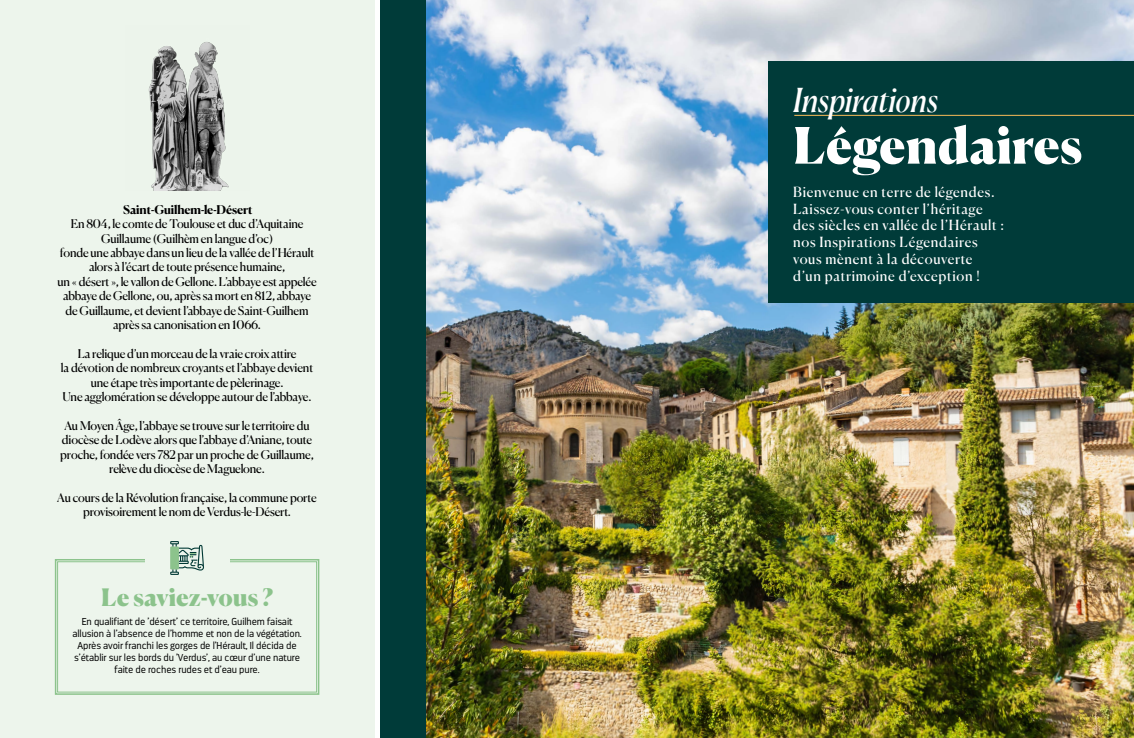
<style>
.page{position:relative;width:1134px;height:738px;background:#fff}
.page>*{position:absolute;margin:0;border:0;box-sizing:border-box;transform-origin:0 0}
.t1{font:900 50px "Canela";color:#fff}
.t2{font:italic 33px "Canela";color:#fff}
.t3{font:900 24px "Canela";letter-spacing:-.005em;color:#97cb98}
.t4{font:14px/16.8px "Canela";letter-spacing:.05em;color:#fff}
.t5{font:12px/14.4px "Canela";letter-spacing:-.015em;color:#000;text-align:center}
.t6{font:300 10px/12px "Darwin";letter-spacing:-.01em;color:#000;text-align:center}
.s1{font-weight:700}
</style>
<div class="page">
<div style="left:0;top:0;width:374px;height:737px;background:#edf5ec"></div>
<img style="left:425px;top:0;width:709px;height:737px">
<div style="left:768px;top:61px;width:366px;height:241px;background:#003b39"></div>
<hr style="left:794px;top:115px;width:340px;height:1px;background:#fabc58">
<img style="left:148px;top:42px;width:81px;height:148px">
<div style="left:380px;top:0;width:45px;height:737px;background:#003b39"></div>
<svg style="left:54px;top:559px;width:266px;height:136px"></svg>
<div style="left:57px;top:561px;width:260px;height:130px;border:1px solid #97cb98"></div>
<div style="left:145px;top:549px;width:84px;height:20px;background:#edf5ec"></div>
<svg style="left:170px;top:541px;width:34px;height:33px"></svg>
<p class="t5" style="left:57px;top:201px;width:261px"><span class="s1">Saint-Guilhem-le-Désert<br></span>En 804, le comte de Toulouse et duc d’Aquitaine Guillaume (Guilhèm en langue d’oc)<br>fonde une abbaye dans un lieu de la vallée de l’Hérault alors à l’écart de toute présence humaine,<br>un « désert », le vallon de Gellone. L’abbaye est appelée abbaye de Gellone, ou, après sa mort en 812, abbaye de Guillaume, et devient l’abbaye de Saint-Guilhem après sa canonisation en 1066.</p>
<p class="t5" style="left:61px;top:345px;width:254px">La relique d’un morceau de la vraie croix attire<br>la dévotion de nombreux croyants et l’abbaye devient une étape très importante de pèlerinage.<br>Une agglomération se développe autour de l’abbaye.</p>
<p class="t5" style="left:60px;top:417px;width:255px">Au Moyen Âge, l’abbaye se trouve sur le territoire du diocèse de Lodève alors que l’abbaye d’Aniane, toute proche, fondée vers 782 par un proche de Guillaume, relève du diocèse de Maguelone.</p>
<p class="t5" style="left:57px;top:489px;width:261px">Au cours de la Révolution française, la commune porte provisoirement le nom de Verdus-le-Désert.</p>
<h3 class="t3" style="left:101px;top:578px;width:173px">Le saviez-vous ?</h3>
<p class="t6" style="left:72px;top:615px;width:231px">En qualifiant de ’désert’ ce territoire, Guilhem faisait allusion à l’absence de l’homme et non de la végétation.<br>Après avoir franchi les gorges de l’Hérault, Il décida de s’établir sur les bords du ’Verdus’, au cœur d’une nature faite de roches rudes et d’eau pure.</p>
<p class="t2" style="left:793px;top:74px;width:146px">Inspirations</p>
<p class="t1" style="left:793px;top:106px;width:291px">Légendaires</p>
<p class="t4" style="left:793px;top:182px;width:203px">Bienvenue en terre de légendes.</p>
<p class="t4" style="left:793px;top:199px;width:212px">Laissez-vous conter l’héritage des siècles en vallée de l’Hérault : nos Inspirations Légendaires vous mènent à la découverte<br>d’un patrimoine d’exception !</p>
</div>
